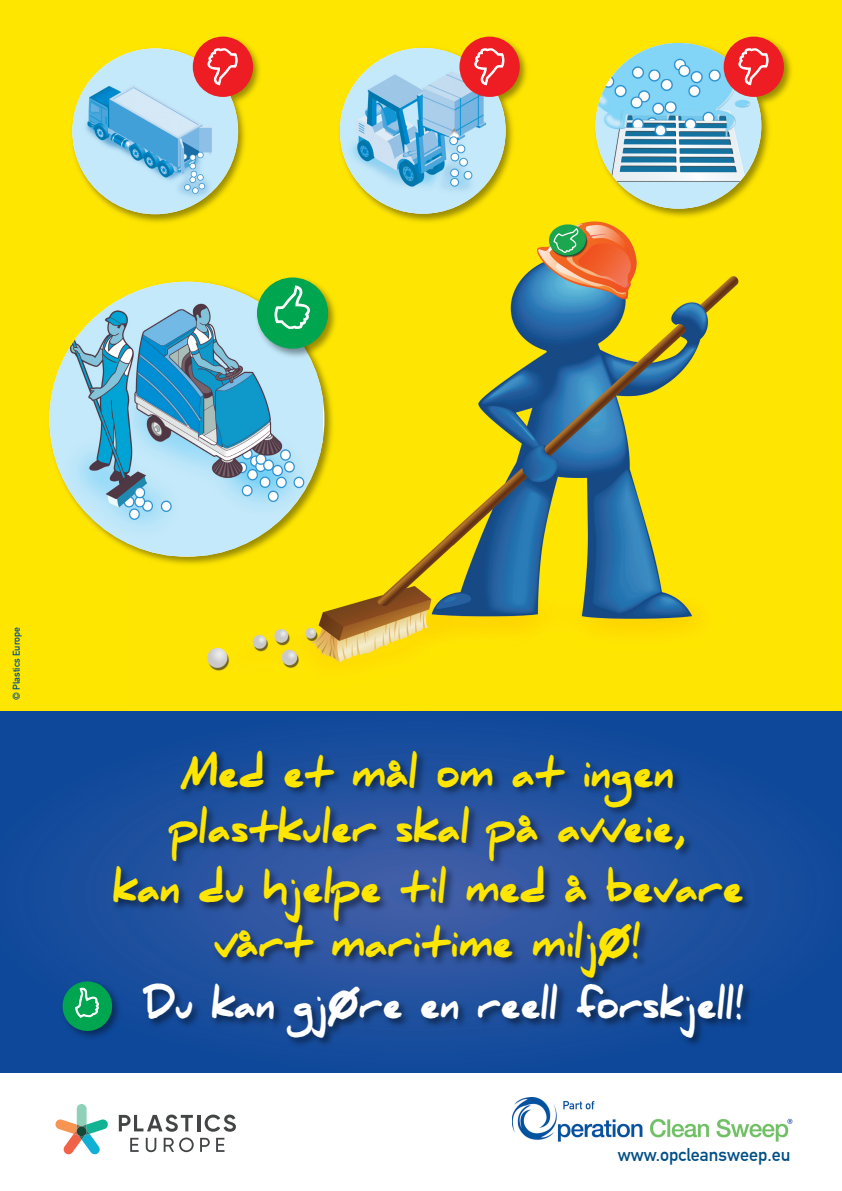
<style>
.page{position:relative;width:842px;height:1191px;background:#fff}
.page>*{position:absolute;margin:0;border:0;box-sizing:border-box;transform-origin:0 0}
.t1{font:900 39.4px/54.9px "Daniel";color:#ffe601;scale:.9 1}
.t2{font:900 37.5px "Daniel";color:#fff;scale:.9 1}
.t3{font:700 18px "DIN Alternate";color:#004f87}
.t4{font:9.7px "DIN Mittelschrift Std";color:#004f87}
</style>
<div class="page">
<div style="left:0;top:0;width:842px;height:1058px;background:#ffe601"></div>
<img style="left:207px;top:227px;width:532px;height:444px">
<img style="left:72px;top:36px;width:720px;height:191px">
<img style="left:340px;top:48px;width:166px;height:166px;border-radius:50%">
<div style="left:0;top:711px;width:842px;height:361px;background:#0e489a"></div>
<img style="left:58px;top:746px;width:748px;height:405px">
<img style="left:72px;top:48px;width:166px;height:166px;border-radius:50%">
<div style="left:193px;top:37px;width:60px;height:60px;background:#ee1d23;border-radius:50%"></div>
<div style="left:459px;top:37px;width:61px;height:60px;background:#ee1d23;border-radius:50%"></div>
<img style="left:596px;top:43px;width:165px;height:166px;border-radius:50%">
<img style="left:141px;top:277px;width:196px;height:293px">
<img style="left:49px;top:282px;width:273px;height:273px">
<img style="left:252px;top:273px;width:89px;height:97px">
<div style="left:257px;top:277px;width:71px;height:72px;background:#00a54f;border-radius:50%"></div>
<img style="left:59px;top:974px;width:74px;height:79px">
<div style="left:724px;top:37px;width:60px;height:60px;background:#ee1d23;border-radius:50%"></div>
<img style="left:512px;top:1097px;width:294px;height:54px">
<svg style="left:119px;top:1114px;width:74px;height:17px"></svg>
<hr style="left:197px;top:1114px;width:3px;height:17px;background:#424445">
<svg style="left:205px;top:1114px;width:31px;height:17px"></svg>
<svg style="left:130px;top:1137px;width:9px;height:14px"></svg>
<svg style="left:146px;top:1137px;width:10px;height:15px"></svg>
<svg style="left:164px;top:1137px;width:30px;height:15px"></svg>
<svg style="left:200px;top:1137px;width:10px;height:14px"></svg>
<svg style="left:216px;top:1137px;width:9px;height:14px"></svg>
<svg style="left:55px;top:1104px;width:53px;height:51px"></svg>
<svg style="left:59px;top:978px;width:57px;height:56px"></svg>
<p class="t4" style="left:11px;top:700px;width:75px;rotate:-90deg">© Plastics Europe</p>
<p class="t1" style="left:171px;top:745px;width:573px">Med et mål om at ingen plastkuler skal på avveie,</p>
<p class="t1" style="left:113px;top:861px;width:702px;text-align:center">kan du hjelpe til med å bevare vårt maritime miljø!</p>
<p class="t2" style="left:146px;top:982px;width:667px">Du kan gjøre en reell forskjell!</p>
<p class="t3" style="left:618px;top:1144px;width:174px">www.opcleansweep.eu</p>
</div>
